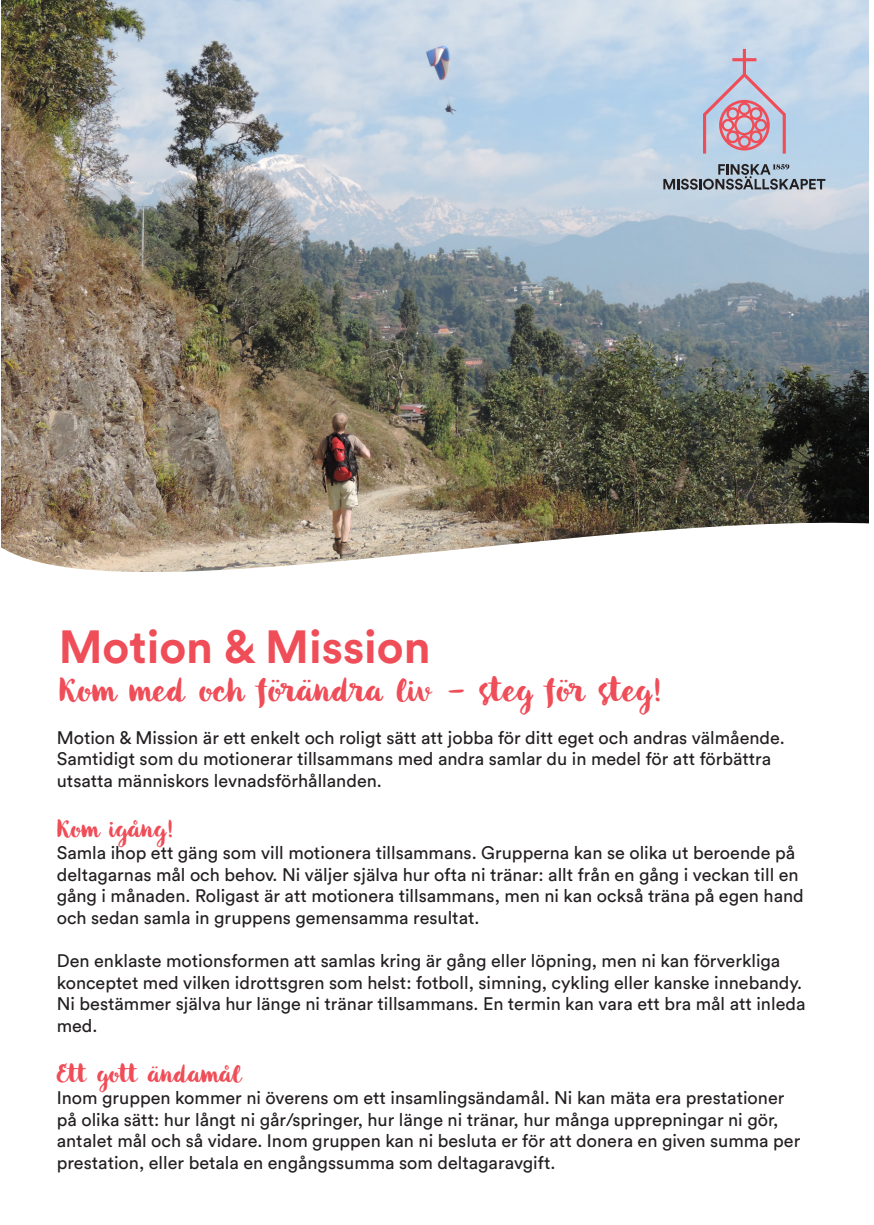
<style>
.page{position:relative;width:874px;height:1225px;background:#fff}
.page>*{position:absolute;margin:0;border:0;box-sizing:border-box;transform-origin:0 0}
.t1{font:700 46px "Circular Std";color:#ef4d58}
.t2{font:32px "Botanica Script";color:#ef4d58}
.t3{font:24px "Botanica Script";color:#ef4d58}
.t4{font:18px/21.6px "Circular Std";color:#231f20}
</style>
<div class="page">
<img style="left:2px;top:0;width:865px;height:464px">
<img style="left:1px;top:464px;width:868px;height:108px">
<svg style="left:663px;top:164px;width:162px;height:26px"></svg>
<svg style="left:702px;top:49px;width:83px;height:105px"></svg>
<p class="t1" style="left:59px;top:617px;width:373px">Motion &amp; Mission</p>
<p class="t2" style="left:59px;top:669px;width:604px">Kom med och förändra liv – steg för steg!</p>
<p class="t4" style="left:57px;top:726px;width:729px">Motion &amp; Mission är ett enkelt och roligt sätt att jobba för ditt eget och andras välmående.<br>Samtidigt som du motionerar tillsammans med andra samlar du in medel för att förbättra utsatta människors levnadsförhållanden.</p>
<p class="t3" style="left:57px;top:814px;width:119px">Kom igång!</p>
<p class="t4" style="left:57px;top:841px;width:748px">Samla ihop ett gäng som vill motionera tillsammans. Grupperna kan se olika ut beroende på deltagarnas mål och behov. Ni väljer själva hur ofta ni tränar: allt från en gång i veckan till en gång i månaden. Roligast är att motionera tillsammans, men ni kan också träna på egen hand och sedan samla in gruppens gemensamma resultat.</p>
<p class="t4" style="left:57px;top:949px;width:749px">Den enklaste motionsformen att samlas kring är gång eller löpning, men ni kan förverkliga konceptet med vilken idrottsgren som helst: fotboll, simning, cykling eller kanske innebandy.<br>Ni bestämmer själva hur länge ni tränar tillsammans. En termin kan vara ett bra mål att inleda med.</p>
<p class="t3" style="left:57px;top:1058px;width:186px">Ett gott ändamål</p>
<p class="t4" style="left:57px;top:1086px;width:744px">Inom gruppen kommer ni överens om ett insamlingsändamål. Ni kan mäta era prestationer på olika sätt: hur långt ni går/springer, hur länge ni tränar, hur många upprepningar ni gör, antalet mål och så vidare. Inom gruppen kan ni besluta er för att donera en given summa per prestation, eller betala en engångssumma som deltagaravgift.</p>
</div>
